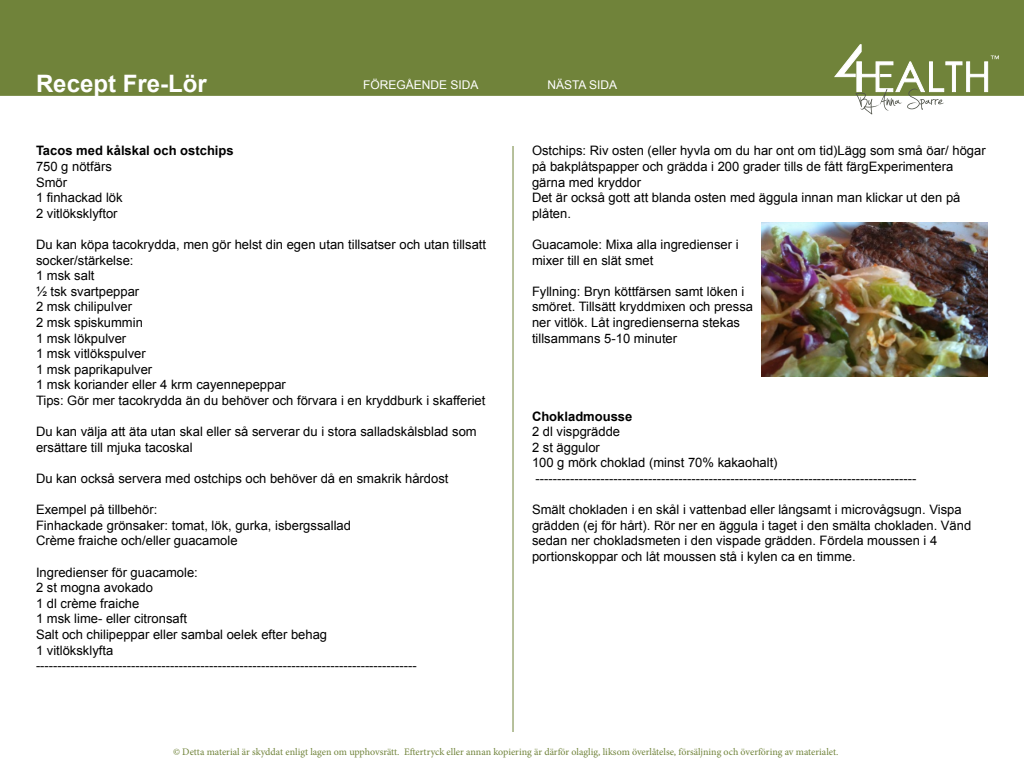
<style>
.page{position:relative;width:1024px;height:768px;background:#fff}
.page>*{position:absolute;margin:0;border:0;box-sizing:border-box;transform-origin:0 0}
.t1{font:700 24px "Arial";color:#fff}
.t2{font:13px/15.6px "Arial";color:#000}
.t3{font:700 13px "Arial";color:#000}
.t4{font:12px "Arial";color:#fff}
.t5{font:10px "Minion Pro";color:#70833a}
</style>
<div class="page">
<hr style="left:513px;top:146px;width:1px;height:586px;background:#70833a">
<div style="left:0;top:0;width:1024px;height:95px;background:#70833a"></div>
<div style="left:0;top:0;width:1024px;height:96px;border:1px solid #70833a"></div>
<svg style="left:833px;top:44px;width:166px;height:70px"></svg>
<img style="left:762px;top:222px;width:226px;height:154px">
<p class="t1" style="left:36px;top:68px;width:172px">Recept Fre-Lör</p>
<p class="t4" style="left:363px;top:77px;width:117px">FÖREGÅENDE SIDA</p>
<p class="t4" style="left:547px;top:77px;width:71px">NÄSTA SIDA</p>
<p class="t1" style="left:36px;top:68px;width:42px">xxx</p>
<p class="t3" style="left:36px;top:142px;width:199px">Tacos med kålskal och ostchips</p>
<p class="t2" style="left:36px;top:159px;width:77px">750 g nötfärs</p>
<p class="t2" style="left:36px;top:174px;width:33px">Smör</p>
<p class="t2" style="left:36px;top:190px;width:88px">1 finhackad lök</p>
<p class="t2" style="left:36px;top:206px;width:83px">2 vitlöksklyftor</p>
<p class="t2" style="left:36px;top:237px;width:452px">Du kan köpa tacokrydda, men gör helst din egen utan tillsatser och utan tillsatt socker/stärkelse:</p>
<p class="t2" style="left:36px;top:268px;width:60px">1 msk salt</p>
<p class="t2" style="left:36px;top:284px;width:105px">½ tsk svartpeppar</p>
<p class="t2" style="left:36px;top:299px;width:98px">2 msk chilipulver</p>
<p class="t2" style="left:36px;top:315px;width:108px">2 msk spiskummin</p>
<p class="t2" style="left:36px;top:330px;width:92px">1 msk lökpulver</p>
<p class="t2" style="left:36px;top:346px;width:111px">1 msk vitlökspulver</p>
<p class="t2" style="left:36px;top:362px;width:118px">1 msk paprikapulver</p>
<p class="t2" style="left:36px;top:377px;width:251px">1 msk koriander eller 4 krm cayennepeppar</p>
<p class="t2" style="left:36px;top:393px;width:451px">Tips: Gör mer tacokrydda än du behöver och förvara i en kryddburk i skafferiet</p>
<p class="t2" style="left:36px;top:424px;width:442px">Du kan välja att äta utan skal eller så serverar du i stora salladskålsblad som ersättare till mjuka tacoskal</p>
<p class="t2" style="left:36px;top:471px;width:414px">Du kan också servera med ostchips och behöver då en smakrik hårdost</p>
<p class="t2" style="left:36px;top:502px;width:123px">Exempel på tillbehör:</p>
<p class="t2" style="left:36px;top:518px;width:317px">Finhackade grönsaker: tomat, lök, gurka, isbergssallad</p>
<p class="t2" style="left:36px;top:533px;width:203px">Crème fraiche och/eller guacamole</p>
<p class="t2" style="left:36px;top:564px;width:163px">Ingredienser för guacamole:</p>
<p class="t2" style="left:36px;top:580px;width:119px">2 st mogna avokado</p>
<p class="t2" style="left:36px;top:596px;width:105px">1 dl crème fraiche</p>
<p class="t2" style="left:36px;top:611px;width:152px">1 msk lime- eller citronsaft</p>
<p class="t2" style="left:36px;top:627px;width:293px">Salt och chilipeppar eller sambal oelek efter behag</p>
<p class="t2" style="left:36px;top:642px;width:79px">1 vitlöksklyfta</p>
<p class="t2" style="left:36px;top:658px;width:382px">----------------------------------------------------------------------------------------</p>
<p class="t2" style="left:532px;top:143px;width:455px">Ostchips: Riv osten (eller hyvla om du har ont om tid)Lägg som små öar/ högar på bakplåtspapper och grädda i 200 grader tills de fått färgExperimentera gärna med kryddor</p>
<p class="t2" style="left:532px;top:190px;width:430px">Det är också gott att blanda osten med äggula innan man klickar ut den på plåten.</p>
<p class="t2" style="left:532px;top:237px;width:208px">Guacamole: Mixa alla ingredienser i mixer till en slät smet</p>
<p class="t2" style="left:532px;top:284px;width:223px">Fyllning: Bryn köttfärsen samt löken i smöret. Tillsätt kryddmixen och pressa ner vitlök. Låt ingredienserna stekas tillsammans 5-10 minuter</p>
<p class="t3" style="left:532px;top:408px;width:102px">Chokladmousse</p>
<p class="t2" style="left:532px;top:424px;width:90px">2 dl vispgrädde</p>
<p class="t2" style="left:532px;top:440px;width:69px">2 st äggulor</p>
<p class="t2" style="left:532px;top:455px;width:247px">100 g mörk choklad (minst 70% kakaohalt)</p>
<p class="t2" style="left:536px;top:471px;width:382px">----------------------------------------------------------------------------------------</p>
<p class="t2" style="left:532px;top:502px;width:441px">Smält chokladen i en skål i vattenbad eller långsamt i microvågsugn. Vispa grädden (ej för hårt). Rör ner en äggula i taget i den smälta chokladen. Vänd sedan ner chokladsmeten i den vispade grädden. Fördela moussen i 4 portionskoppar och låt moussen stå i kylen ca en timme.</p>
<p class="t5" style="left:173px;top:745px;width:667px">© Detta material är skyddat enligt lagen om upphovsrätt. Eftertryck eller annan kopiering är därför olaglig, liksom överlåtelse, försäljning och överföring av materialet.</p>
</div>
